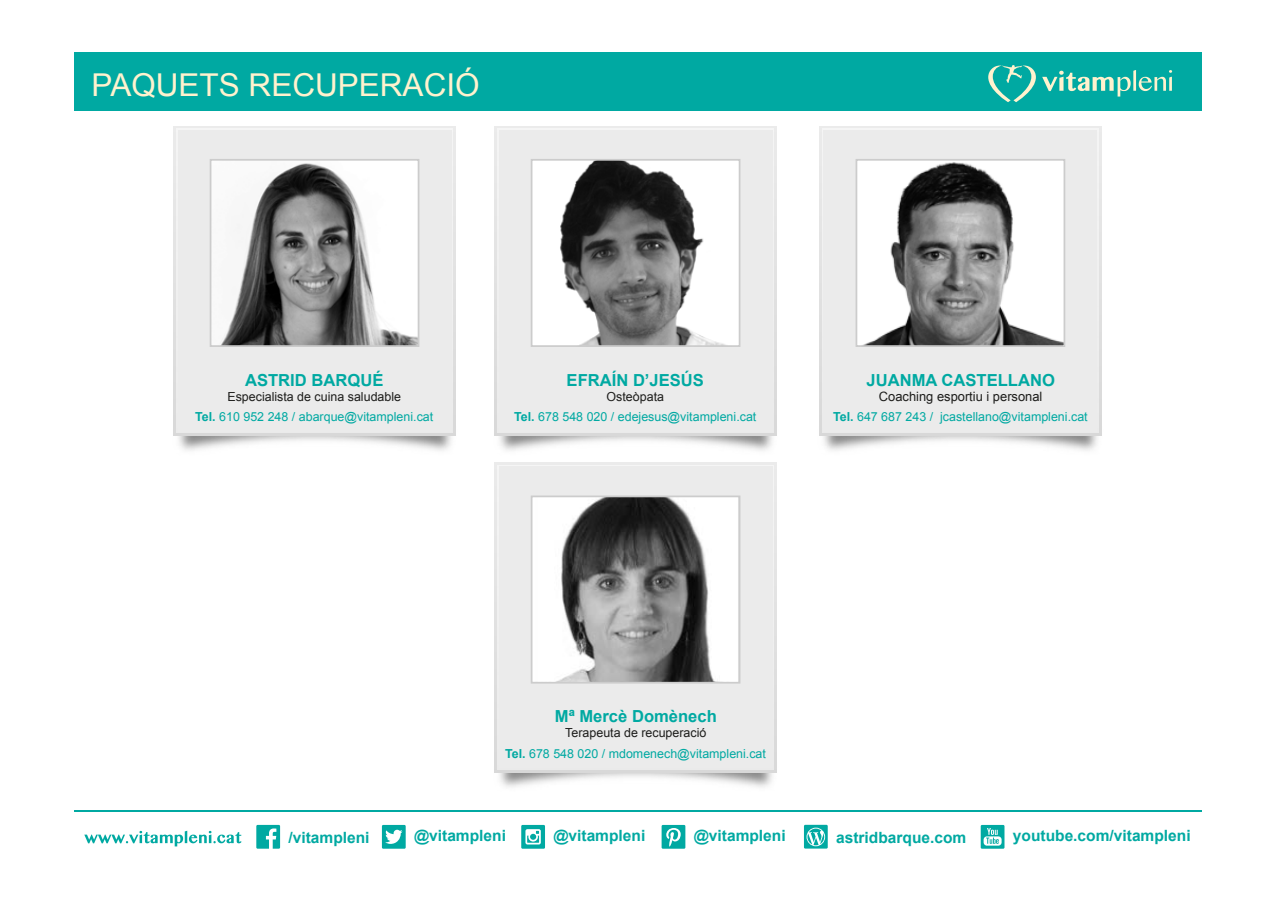
<style>
.page{position:relative;width:1275px;height:903px;background:#fff}
.page>*{position:absolute;margin:0;border:0;box-sizing:border-box;transform-origin:0 0}
.t1{font:31.5px "Arial";color:#fff2ce}
.t2{font:700 16.62px "Arial";color:#00a9a2}
.t3{font:700 15.58px "Arial";color:#00a9a2}
.t4{font:12.95px "Arial";color:#1d1d1b}
.t5{font:12.42px/20.5px "Arial";color:#00a9a2;text-align:center}
.t6{font:12.42px "Arial";color:#1d1d1b}
.s1{color:#1d1d1b}
.s2{font-weight:700}
</style>
<div class="page">
<div style="left:74px;top:53px;width:1127px;height:58px;background:#00a9a2"></div>
<svg style="left:1042px;top:70px;width:130px;height:27px"></svg>
<svg style="left:988px;top:65px;width:48px;height:37px"></svg>
<hr style="left:74px;top:810px;width:1127px;height:1px;background:#00a9a2">
<svg style="left:84px;top:831px;width:158px;height:15px"></svg>
<svg style="left:256px;top:825px;width:24px;height:24px"></svg>
<svg style="left:382px;top:825px;width:24px;height:24px"></svg>
<svg style="left:521px;top:845px;width:24px;height:4px"></svg>
<svg style="left:662px;top:845px;width:23px;height:4px"></svg>
<svg style="left:804px;top:845px;width:24px;height:3px"></svg>
<svg style="left:981px;top:825px;width:23px;height:24px"></svg>
<img style="left:829px;top:365px;width:273px;height:86px">
<svg style="left:820px;top:126px;width:281px;height:310px"></svg>
<div style="left:824px;top:130px;width:273px;height:301px;background:#ebebeb"></div>
<img style="left:858px;top:162px;width:204px;height:182px">
<div style="left:855px;top:159px;width:210px;height:188px;border:2px solid #ccc"></div>
<img style="left:173px;top:365px;width:269px;height:86px">
<svg style="left:174px;top:126px;width:281px;height:310px;background:#e3e3e3"></svg>
<div style="left:176px;top:129px;width:277px;height:304px;background:#ebebeb"></div>
<img style="left:213px;top:162px;width:203px;height:182px">
<div style="left:210px;top:159px;width:209px;height:188px;border:2px solid #ccc"></div>
<img style="left:442px;top:365px;width:387px;height:144px">
<svg style="left:495px;top:126px;width:281px;height:310px;background:#e2e2e2"></svg>
<div style="left:497px;top:129px;width:277px;height:304px;background:#ebebeb"></div>
<img style="left:534px;top:162px;width:203px;height:182px">
<div style="left:531px;top:159px;width:209px;height:188px;border:2px solid #ccc"></div>
<img style="left:442px;top:702px;width:387px;height:143px">
<div style="left:495px;top:463px;width:281px;height:309px;background:linear-gradient(to right,#eaeaea,#eaeaea)"></div>
<div style="left:497px;top:465px;width:277px;height:304px;background:#ebebeb"></div>
<img style="left:534px;top:498px;width:203px;height:182px">
<div style="left:531px;top:495px;width:209px;height:188px;border:2px solid #ccc"></div>
<h1 class="t1" style="left:92px;top:64px;width:389px">PAQUETS RECUPERACIÓ</h1>
<h2 class="t2" style="left:245px;top:369px;width:140px">ASTRID BARQUÉ</h2>
<p class="t5" style="left:195px;top:386px;width:240px"><span class="s1">Especialista de cuina saludable<br></span><span class="s2">Tel.</span> 610 952 248 / abarque@vitampleni.cat</p>
<h2 class="t2" style="left:567px;top:369px;width:139px">EFRAÍN D’JESÚS</h2>
<p class="t5" style="left:514px;top:386px;width:244px"><span class="s1">Osteòpata<br></span><span class="s2">Tel.</span> 678 548 020 / edejesus@vitampleni.cat</p>
<h2 class="t2" style="left:866px;top:369px;width:190px">JUANMA CASTELLANO</h2>
<p class="t5" style="left:833px;top:407px;width:256px"><span class="s2">Tel.</span> 647 687 243 / jcastellano@vitampleni.cat</p>
<p class="t4" style="left:879px;top:388px;width:165px">Coaching esportiu i personal</p>
<h2 class="t2" style="left:555px;top:705px;width:164px">Mª Mercè Domènech</h2>
<p class="t5" style="left:505px;top:743px;width:262px"><span class="s2">Tel.</span> 678 548 020 / mdomenech@vitampleni.cat</p>
<p class="t6" style="left:565px;top:725px;width:143px">Terapeuta de recuperació</p>
<p class="t3" style="left:288px;top:827px;width:83px">/vitampleni</p>
<p class="t3" style="left:414px;top:825px;width:93px">@vitampleni</p>
<p class="t3" style="left:553px;top:825px;width:93px">@vitampleni</p>
<p class="t3" style="left:694px;top:825px;width:93px">@vitampleni</p>
<p class="t3" style="left:836px;top:827px;width:132px">astridbarque.com</p>
<p class="t3" style="left:1013px;top:825px;width:179px">youtube.com/vitampleni</p>
</div>
